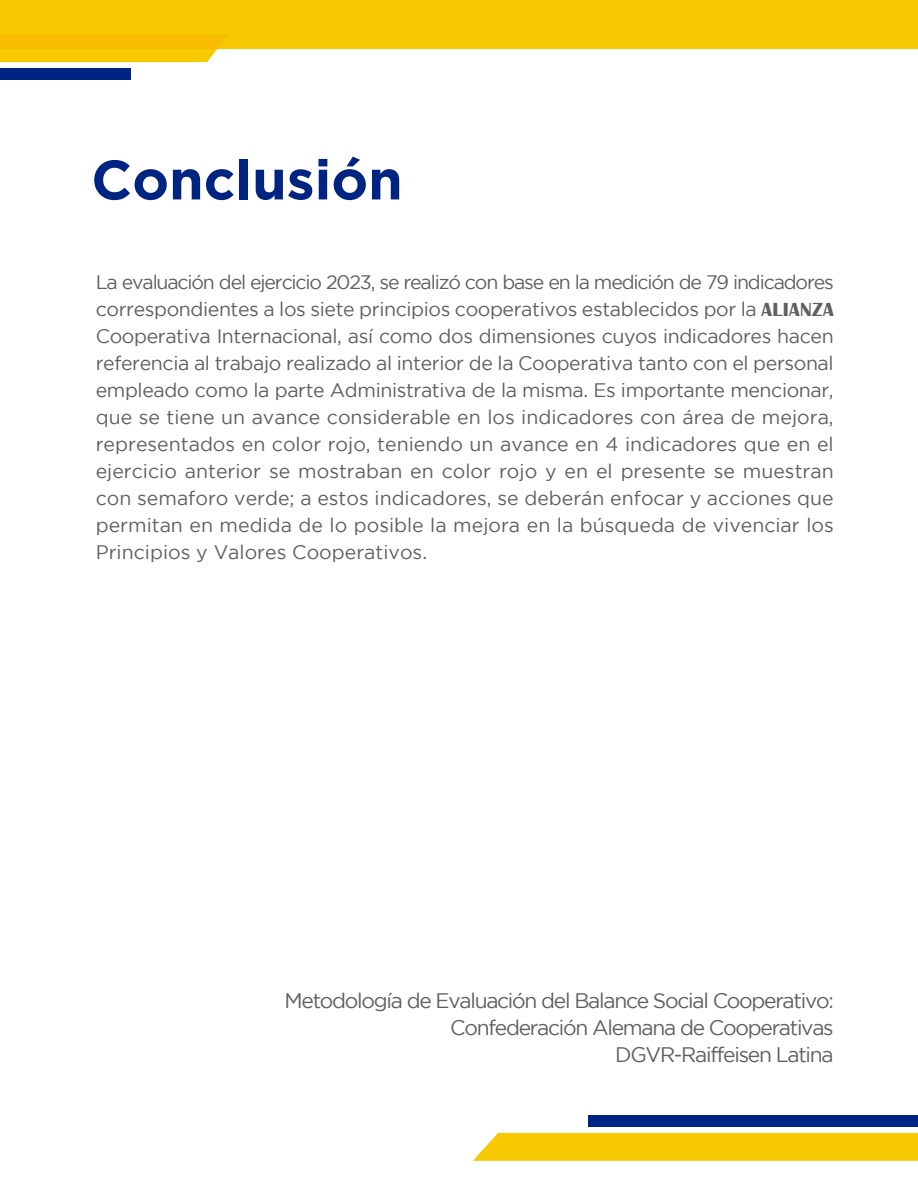
<style>
.page{position:relative;width:918px;height:1188px;background:#fff}
.page>*{position:absolute;margin:0;border:0;box-sizing:border-box;transform-origin:0 0}
.t1{font:700 55.5px "Gotham";color:#002481}
.t2{font:21px/27px "Gotham";letter-spacing:-.06em;color:#606060;text-align:right}
.t3{font:19.5px/27px "Gotham";color:#606060;text-align:justify}
.s1{font-family:"Britannic";font-weight:700}
</style>
<div class="page">
<div style="left:0;top:0;width:918px;height:48px;background:#f7c901"></div>
<svg style="left:0;top:34px;width:228px;height:28px"></svg>
<div style="left:0;top:68px;width:130px;height:11px;background:#002481"></div>
<div style="left:473px;top:1133px;width:445px;height:28px;background:#f7c901"></div>
<div style="left:588px;top:1116px;width:330px;height:11px;background:#002481"></div>
<h1 class="t1" style="left:91px;top:148px;width:313px">Conclusión</h1>
<p class="t3" style="left:96px;top:268px;width:740px">La evaluación del ejercicio 2023, se realizó con base en la medición de 79 indicadores correspondientes a los siete principios cooperativos establecidos por la <span class="s1">ALIANZA </span>Cooperativa Internacional, así como dos dimensiones cuyos indicadores hacen referencia al trabajo realizado al interior de la Cooperativa tanto con el personal empleado como la parte Administrativa de la misma. Es importante mencionar, que se tiene un avance considerable en los indicadores con área de mejora, representados en color rojo, teniendo un avance en 4 indicadores que en el ejercicio anterior se mostraban en color rojo y en el presente se muestran con semaforo verde; a estos indicadores, se deberán enfocar y acciones que permitan en medida de lo posible la mejora en la búsqueda de vivenciar los Principios y Valores Cooperativos.</p>
<p class="t2" style="left:285px;top:987px;width:551px">Metodología de Evaluación del Balance Social Cooperativo:<br>Confederación Alemana de Cooperativas<br>DGVR-Raiffeisen Latina</p>
</div>
